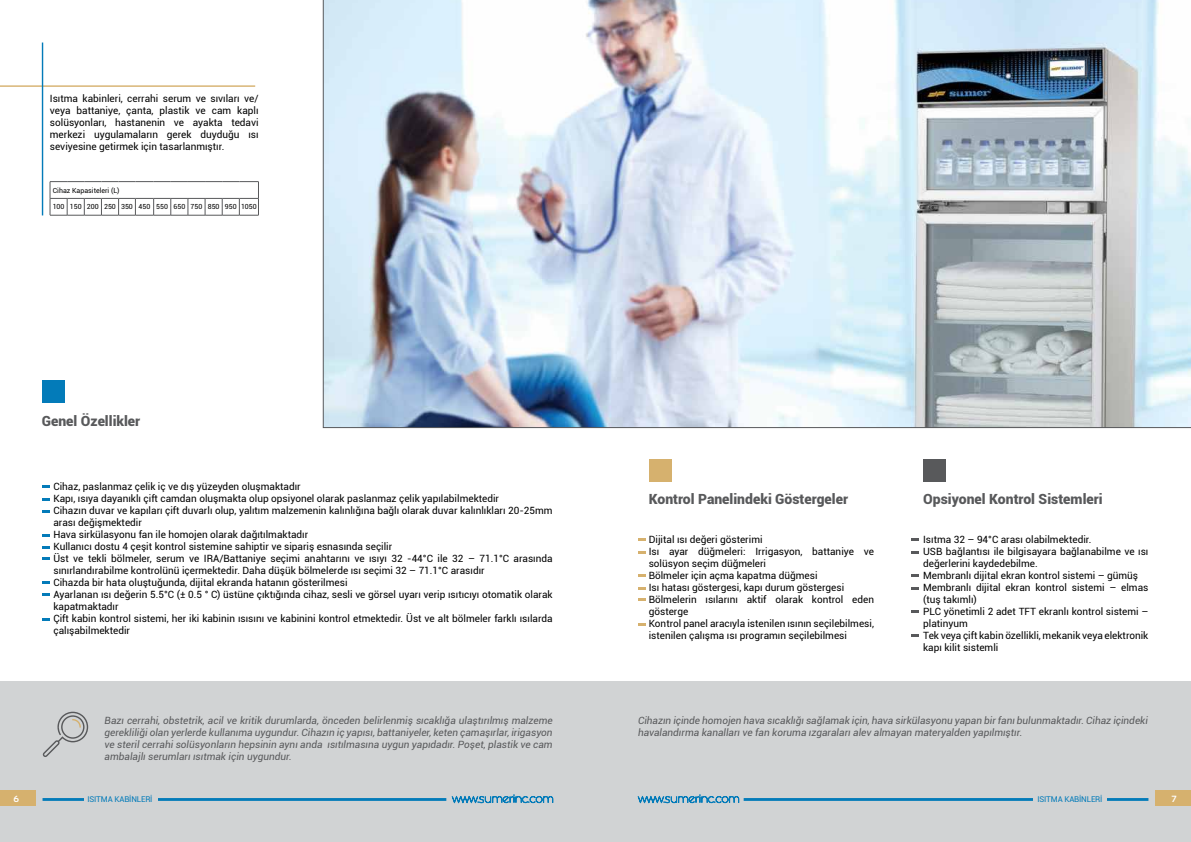
<style>
.page{position:relative;width:1191px;height:842px;background:#fff}
.page>*{position:absolute;margin:0;border:0;box-sizing:border-box;transform-origin:0 0}
.t1{font:900 14px "Roboto";color:#58595b}
.t2{font:10px/12px "Roboto";color:#000}
.t3{font:italic 10px/12px "Roboto";color:#58595b;text-align:justify}
.t4{font:700 9px "Sansation";color:#fff}
.t5{font:8px "Roboto";letter-spacing:-.02em;color:#037bb9}
.t6{font:7px "Roboto";color:#000}
</style>
<div class="page">
<div style="left:0;top:682px;width:1191px;height:160px;background:#d1d3d4"></div>
<hr style="left:43px;top:798px;width:403px;height:3px;background:#037bb9">
<svg style="left:452px;top:794px;width:101px;height:9px"></svg>
<div style="left:0;top:791px;width:36px;height:15px;background:#d6b16e"></div>
<svg style="left:638px;top:794px;width:101px;height:9px"></svg>
<hr style="left:743px;top:798px;width:405px;height:3px;background:#037bb9">
<div style="left:1154px;top:791px;width:37px;height:15px;background:#d6b16e"></div>
<svg style="left:43px;top:712px;width:45px;height:45px"></svg>
<div style="left:84px;top:796px;width:73px;height:10px;background:#d1d3d4"></div>
<hr style="left:0;top:85px;width:255px;height:2px;background:#d6b16e">
<hr style="left:42px;top:43px;width:1px;height:172px;background:#037bb9">
<svg style="left:43px;top:485px;width:7px;height:3px"></svg>
<svg style="left:43px;top:498px;width:7px;height:3px"></svg>
<svg style="left:43px;top:510px;width:7px;height:3px"></svg>
<svg style="left:43px;top:534px;width:7px;height:3px"></svg>
<svg style="left:43px;top:546px;width:7px;height:3px"></svg>
<svg style="left:43px;top:557px;width:7px;height:2px"></svg>
<svg style="left:43px;top:581px;width:7px;height:3px"></svg>
<svg style="left:43px;top:593px;width:7px;height:3px"></svg>
<svg style="left:43px;top:618px;width:7px;height:3px"></svg>
<div style="left:42px;top:380px;width:22px;height:23px;background:#037bb9"></div>
<svg style="left:638px;top:538px;width:7px;height:3px"></svg>
<svg style="left:911px;top:538px;width:7px;height:3px"></svg>
<svg style="left:638px;top:552px;width:7px;height:2px"></svg>
<svg style="left:911px;top:552px;width:7px;height:2px"></svg>
<svg style="left:638px;top:574px;width:7px;height:3px"></svg>
<svg style="left:911px;top:574px;width:7px;height:3px"></svg>
<svg style="left:638px;top:587px;width:7px;height:3px"></svg>
<svg style="left:911px;top:587px;width:7px;height:3px"></svg>
<svg style="left:638px;top:598px;width:7px;height:3px"></svg>
<svg style="left:911px;top:610px;width:7px;height:3px"></svg>
<svg style="left:638px;top:623px;width:7px;height:2px"></svg>
<svg style="left:911px;top:634px;width:7px;height:3px"></svg>
<div style="left:1033px;top:796px;width:74px;height:11px;background:#d1d3d4"></div>
<img style="left:323px;top:0;width:868px;height:428px">
<div style="left:648px;top:459px;width:23px;height:22px;background:#d6b16e"></div>
<div style="left:923px;top:459px;width:22px;height:22px;background:#58595b"></div>
<svg style="left:50px;top:181px;width:209px;height:35px"></svg>
<p class="t2" style="left:50px;top:92px;width:210px;text-align:justify">Isıtma kabinleri, cerrahi serum ve sıvıları ve/ veya battaniye, çanta, plastik ve cam kaplı solüsyonları, hastanenin ve ayakta tedavi merkezi uygulamaların gerek duyduğu ısı seviyesine getirmek için tasarlanmıştır.</p>
<p class="t6" style="left:53px;top:185px;width:68px">Cihaz Kapasiteleri (L)</p>
<p class="t6" style="left:53px;top:202px;width:206px">100 150 200 250 350 450 550 650 750 850 950 1050</p>
<h1 class="t1" style="left:42px;top:411px;width:100px">Genel Özellikler</h1>
<p class="t2" style="left:53px;top:480px;width:501px">Cihaz, paslanmaz çelik iç ve dış yüzeyden oluşmaktadır<br>Kapı, ısıya dayanıklı çift camdan oluşmakta olup opsiyonel olarak paslanmaz çelik yapılabilmektedir<br>Cihazın duvar ve kapıları çift duvarlı olup, yalıtım malzemenin kalınlığına bağlı olarak duvar kalınlıkları 20-25mm arası değişmektedir<br>Hava sirkülasyonu fan ile homojen olarak dağıtılmaktadır<br>Kullanıcı dostu 4 çeşit kontrol sistemine sahiptir ve sipariş esnasında seçilir<br>Üst ve tekli bölmeler, serum ve IRA/Battaniye seçimi anahtarını ve ısıyı 32 -44°C ile 32 – 71.1°C arasında sınırlandırabilme kontrolünü içermektedir. Daha düşük bölmelerde ısı seçimi 32 – 71.1°C arasıdır<br>Cihazda bir hata oluştuğunda, dijital ekranda hatanın gösterilmesi<br>Ayarlanan ısı değerin 5.5°C (± 0.5 ° C) üstüne çıktığında cihaz, sesli ve görsel uyarı verip ısıtıcıyı otomatik olarak kapatmaktadır<br>Çift kabin kontrol sistemi, her iki kabinin ısısını ve kabinini kontrol etmektedir. Üst ve alt bölmeler farklı ısılarda çalışabilmektedir</p>
<h1 class="t1" style="left:648px;top:489px;width:201px">Kontrol Panelindeki Göstergeler</h1>
<p class="t2" style="left:648px;top:533px;width:227px">Dijital ısı değeri gösterimi<br>Isı ayar düğmeleri: Irrigasyon, battaniye ve solüsyon seçim düğmeleri<br>Bölmeler için açma kapatma düğmesi<br>Isı hatası göstergesi, kapı durum göstergesi Bölmelerin ısılarını aktif olarak kontrol eden gösterge<br>Kontrol panel aracıyla istenilen ısının seçilebilmesi, istenilen çalışma ısı programın seçilebilmesi</p>
<h1 class="t1" style="left:923px;top:489px;width:181px">Opsiyonel Kontrol Sistemleri</h1>
<p class="t2" style="left:923px;top:533px;width:227px">Isıtma 32 – 94°C arası olabilmektedir.<br>USB bağlantısı ile bilgisayara bağlanabilme ve ısı değerlerini kaydedebilme.<br>Membranlı dijital ekran kontrol sistemi – gümüş Membranlı dijital ekran kontrol sistemi – elmas (tuş takımlı)<br>PLC yönetimli 2 adet TFT ekranlı kontrol sistemi – platinyum<br>Tek veya çift kabin özellikli, mekanik veya elektronik kapı kilit sistemli</p>
<p class="t3" style="left:105px;top:714px;width:449px">Bazı cerrahi, obstetrik, acil ve kritik durumlarda, önceden belirlenmiş sıcaklığa ulaştırılmış malzeme gerekliliği olan yerlerde kullanıma uygundur. Cihazın iç yapısı, battaniyeler, keten çamaşırlar, irigasyon ve steril cerrahi solüsyonların hepsinin aynı anda ısıtılmasına uygun yapıdadır. Poşet, plastik ve cam ambalajlı serumları ısıtmak için uygundur.</p>
<p class="t3" style="left:638px;top:714px;width:511px">Cihazın içinde homojen hava sıcaklığı sağlamak için, hava sirkülasyonu yapan bir fanı bulunmaktadır. Cihaz içindeki havalandırma kanalları ve fan koruma ızgaraları alev almayan materyalden yapılmıştır.</p>
<p class="t5" style="left:87px;top:794px;width:67px">ISITMA KABİNLERİ</p>
<p class="t5" style="left:1037px;top:794px;width:67px">ISITMA KABİNLERİ</p>
<p class="t4" style="left:13px;top:794px;width:7px">6</p>
<p class="t4" style="left:1171px;top:794px;width:7px">7</p>
</div>
